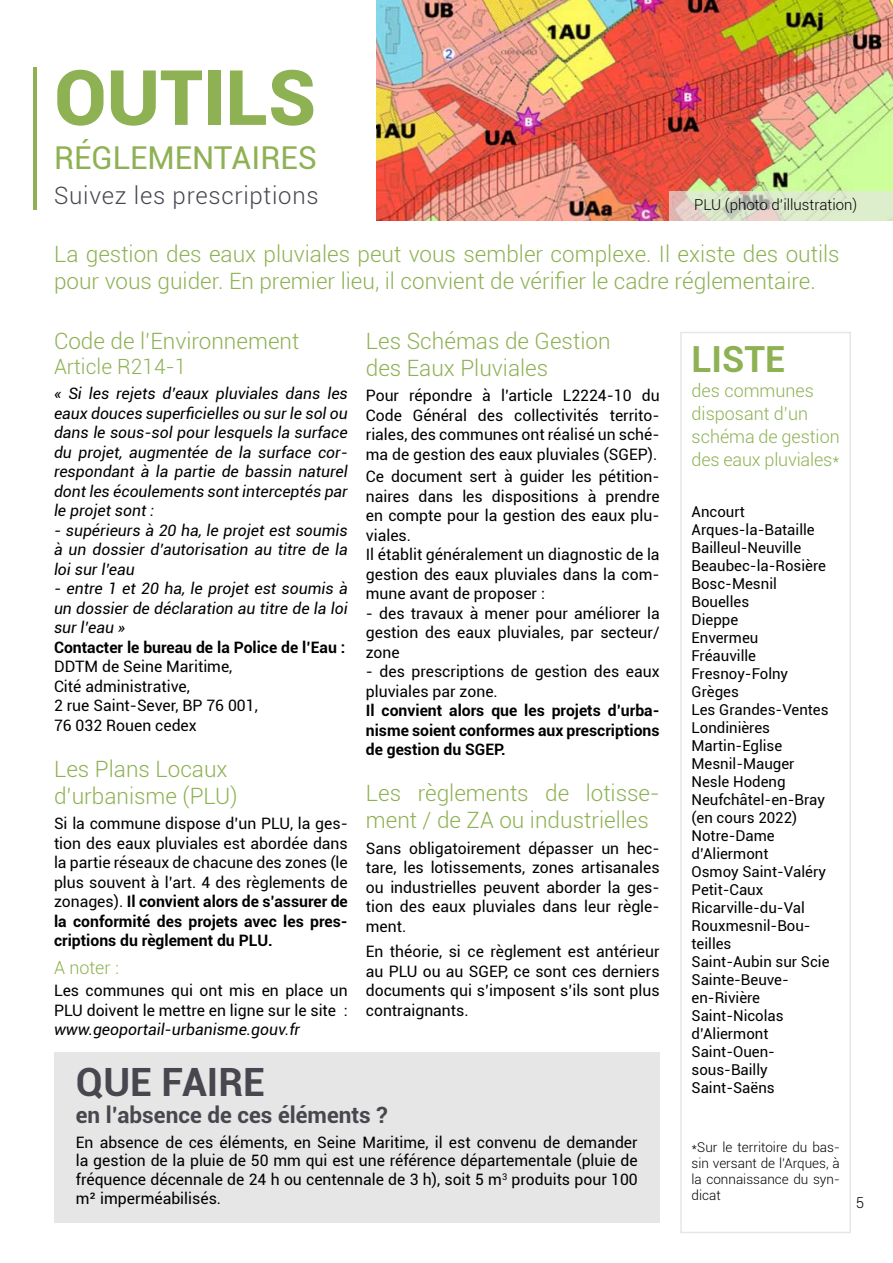
<style>
.page{position:relative;width:893px;height:1263px;background:#fff}
.page>*{position:absolute;margin:0;border:0;box-sizing:border-box;transform-origin:0 0}
.t1{font:900 76.5px "Roboto";color:#8eb153}
.t2{font:700 39px "Roboto";color:#48464e}
.t3{font:700 36px "Roboto";color:#8eb153}
.t4{font:31.5px "Roboto";color:#8eb153}
.t5{font:300 24px "Roboto";letter-spacing:.03em;color:#48464e}
.t6{font:300 22.5px/27px "Roboto";color:#8eb153}
.t7{font:700 22.5px "Roboto";color:#48464e}
.t8{font:300 21px "Roboto";color:#8eb153}
.t9{font:300 18px/23.1px "Roboto";color:#8eb153}
.t10{font:15.75px/19.5px "Roboto";color:#000;text-align:justify}
.t11{font:italic 15.75px/19.5px "Roboto";color:#000;text-align:justify}
.t12{font:700 15.75px/19.5px "Roboto";color:#000;text-align:justify}
.t13{font:15px/18px "Roboto";color:#000}
.t14{font:300 15px "Roboto";color:#000}
.t15{font:300 13.5px/16.2px "Roboto";color:#000;text-align:justify}
.s1{font-weight:700}
</style>
<div class="page">
<div style="left:54px;top:1052px;width:606px;height:171px;background:#e6e6e6"></div>
<div style="left:680px;top:332px;width:171px;height:901px;border:2px solid #e6e6e6"></div>
<hr style="left:33px;top:68px;width:3px;height:142px;background:#8eb153">
<img style="left:377px;top:0;width:516px;height:221px">
<svg style="left:669px;top:192px;width:224px;height:29px;background:#d9dfc6"></svg>
<h1 class="t1" style="left:54px;top:43px;width:263px">OUTILS</h1>
<h3 class="t4" style="left:54px;top:135px;width:265px">RÉGLEMENTAIRES</h3>
<h3 class="t5" style="left:54px;top:178px;width:266px">Suivez les prescriptions</h3>
<p class="t14" style="left:694px;top:195px;width:165px">PLU (photo d’illustration)</p>
<h3 class="t6" style="left:54px;top:239px;width:787px">La gestion des eaux pluviales peut vous sembler complexe. Il existe des outils pour vous guider. En premier lieu, il convient de vérifier le cadre réglementaire.</h3>
<h3 class="t6" style="left:366px;top:326px;width:246px">Les Schémas de Gestion des Eaux Pluviales</h3>
<p class="t10" style="left:366px;top:385px;width:295px">Pour répondre à l’article L2224-10 du Code Général des collectivités territo&shy;riales, des communes ont réalisé un sché&shy;ma de gestion des eaux pluviales (SGEP).</p>
<p class="t10" style="left:366px;top:466px;width:295px;text-align:left">Ce document sert à guider les pétition&shy;naires dans les dispositions à prendre en compte pour la gestion des eaux plu&shy;viales.<br>Il établit généralement un diagnostic de la gestion des eaux pluviales dans la com&shy;mune avant de proposer :</p>
<p class="t10" style="left:366px;top:603px;width:295px">- des travaux à mener pour améliorer la gestion des eaux pluviales, par secteur/ zone</p>
<p class="t10" style="left:366px;top:661px;width:295px">- des prescriptions de gestion des eaux pluviales par zone.</p>
<p class="t12" style="left:366px;top:700px;width:295px">Il convient alors que les projets d’urba&shy;nisme soient conformes aux prescriptions de gestion du SGEP.</p>
<h3 class="t6" style="left:366px;top:779px;width:295px">Les règlements de lotisse&shy;ment / de ZA ou industrielles</h3>
<p class="t10" style="left:366px;top:838px;width:295px">Sans obligatoirement dépasser un hec&shy;tare, les lotissements, zones artisanales ou industrielles peuvent aborder la ges&shy;tion des eaux pluviales dans leur règle&shy;ment.</p>
<p class="t10" style="left:366px;top:941px;width:295px">En théorie, si ce règlement est antérieur au PLU ou au SGEP, ce sont ces derniers documents qui s’imposent s’ils sont plus contraignants.</p>
<h3 class="t6" style="left:54px;top:326px;width:247px">Code de l’Environnement</h3>
<h3 class="t8" style="left:54px;top:352px;width:134px">Article R214-1</h3>
<p class="t11" style="left:54px;top:383px;width:295px">« Si les rejets d’eaux pluviales dans les eaux douces superficielles ou sur le sol ou dans le sous-sol pour lesquels la surface du projet, augmentée de la surface cor&shy;respondant à la partie de bassin naturel dont les écoulements sont interceptés par le projet sont :</p>
<p class="t11" style="left:54px;top:520px;width:295px">- supérieurs à 20 ha, le projet est soumis à un dossier d’autorisation au titre de la loi sur l’eau</p>
<p class="t11" style="left:54px;top:578px;width:295px">- entre 1 et 20 ha, le projet est soumis à un dossier de déclaration au titre de la loi sur l’eau »</p>
<p class="t12" style="left:54px;top:637px;width:293px">Contacter le bureau de la Police de l’Eau :</p>
<p class="t10" style="left:54px;top:656px;width:205px;text-align:left">DDTM de Seine Maritime,<br>Cité administrative,<br>2 rue Saint-Sever, BP 76 001,<br>76 032 Rouen cedex</p>
<h3 class="t6" style="left:54px;top:754px;width:185px">Les Plans Locaux d’urbanisme (PLU)</h3>
<p class="t10" style="left:54px;top:813px;width:295px">Si la commune dispose d’un PLU, la ges&shy;tion des eaux pluviales est abordée dans la partie réseaux de chacune des zones (le plus souvent à l’art. 4 des règlements de zonages). <span class="s1">Il convient alors de s’assurer de la conformité des projets avec les pres&shy;criptions du règlement du PLU.</span></p>
<p class="t9" style="left:54px;top:955px;width:66px">A noter :</p>
<p class="t10" style="left:54px;top:980px;width:295px">Les communes qui ont mis en place un<br>PLU doivent le mettre en ligne sur le site :</p>
<p class="t11" style="left:54px;top:1019px;width:248px">www.geoportail-urbanisme.gouv.fr</p>
<h3 class="t3" style="left:692px;top:334px;width:95px">LISTE</h3>
<p class="t9" style="left:692px;top:378px;width:150px">des communes disposant d’un schéma de gestion des eaux pluviales*</p>
<p class="t13" style="left:692px;top:502px;width:139px">Ancourt<br>Arques-la-Bataille<br>Bailleul-Neuville<br>Beaubec-la-Rosière<br>Bosc-Mesnil<br>Bouelles<br>Dieppe<br>Envermeu<br>Fréauville<br>Fresnoy-Folny<br>Grèges<br>Les Grandes-Ventes<br>Londinières<br>Martin-Eglise<br>Mesnil-Mauger<br>Nesle Hodeng<br>Neufchâtel-en-Bray (en cours 2022)<br>Notre-Dame d’Aliermont<br>Osmoy Saint-Valéry<br>Petit-Caux<br>Ricarville-du-Val<br>Rouxmesnil-Bou&shy;teilles<br>Saint-Aubin sur Scie<br>Sainte-Beuve&shy;en-Rivière<br>Saint-Nicolas d’Aliermont<br>Saint-Ouen&shy;sous-Bailly<br>Saint-Saëns</p>
<h2 class="t2" style="left:76px;top:1054px;width:190px">QUE FAIRE</h2>
<h3 class="t7" style="left:76px;top:1099px;width:313px">en l’absence de ces éléments ?</h3>
<p class="t10" style="left:76px;top:1132px;width:563px;line-height:18.9px">En absence de ces éléments, en Seine Maritime, il est convenu de demander la gestion de la pluie de 50 mm qui est une référence départementale (pluie de fréquence décennale de 24 h ou centennale de 3 h), soit 5 m<sup>3</sup> produits pour 100 m² imperméabilisés.</p>
<p class="t15" style="left:692px;top:1138px;width:150px">*Sur le territoire du bas&shy;sin versant de l’Arques, à la connaissance du syn&shy;dicat</p>
<p class="t14" style="left:856px;top:1192px;width:10px">5</p>
</div>
